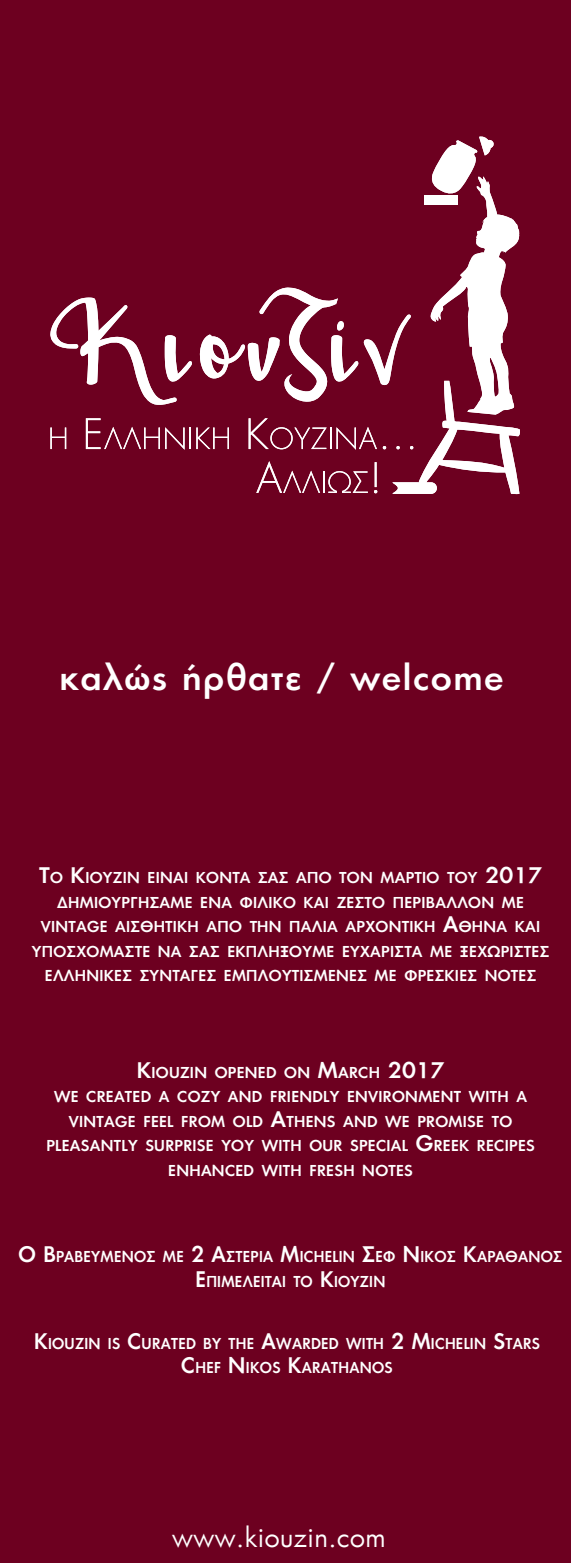
<style>
.page{position:relative;width:571px;height:1563px;background:#fff}
.page>*{position:absolute;margin:0;border:0;box-sizing:border-box;transform-origin:0 0}
.t1{font:500 33.25px "PF Futura Neu";letter-spacing:.055em;color:#fff}
.t2{font:26.07px "PF Futura Neu";letter-spacing:.02em;color:#fff}
.t3{font:500 14.7px/24.5px "PF Futura Neu";letter-spacing:.02em;color:#fff;text-align:center}
.t4{font:500 14.7px/24.5px "PF Futura Neu";letter-spacing:.02em;color:#fff;text-align:center;scale:.95 1}
.s1{font-size:21px}
</style>
<div class="page">
<div style="left:0;top:0;width:570px;height:1563px;background:#6d0020"></div>
<svg style="left:50px;top:136px;width:470px;height:358px"></svg>
<h1 class="t1" style="left:60px;top:656px;width:445px">καλώς ήρθατε / welcome</h1>
<p class="t3" style="left:32px;top:865px;width:518px"><span class="s1">Τ</span>Ο <span class="s1">Κ</span>ΙΟΥΖΙΝ ΕΙΝΑΙ ΚΟΝΤΑ ΣΑΣ ΑΠΟ ΤΟΝ ΜΑΡΤΙΟ ΤΟΥ <span class="s1">2017<br></span>ΔΗΜΙΟΥΡΓΗΣΑΜΕ ΕΝΑ ΦΙΛΙΚΟ ΚΑΙ ΖΕΣΤΟ ΠΕΡΙΒΑΛΛΟΝ ΜΕ VINTAGE ΑΙΣΘΗΤΙΚΗ ΑΠΟ ΤΗΝ ΠΑΛΙΑ ΑΡΧΟΝΤΙΚΗ <span class="s1">Α</span>ΘΗΝΑ ΚΑΙ ΥΠΟΣΧΟΜΑΣΤΕ ΝΑ ΣΑΣ ΕΚΠΛΗΞΟΥΜΕ ΕΥΧΑΡΙΣΤΑ ΜΕ ΞΕΧΩΡΙΣΤΕΣ ΕΛΛΗΝΙΚΕΣ ΣΥΝΤΑΓΕΣ ΕΜΠΛΟΥΤΙΣΜΕΝΕΣ ΜΕ ΦΡΕΣΚΙΕΣ ΝΟΤΕΣ</p>
<p class="t3" style="left:46px;top:1059px;width:490px"><span class="s1">K</span>IOUZIN OPENED ON <span class="s1">M</span>ARCH <span class="s1">2017<br></span>WE CREATED A COZY AND FRIENDLY ENVIRONMENT WITH A VINTAGE FEEL FROM OLD <span class="s1">A</span>THENS AND WE PROMISE TO PLEASANTLY SURPRISE YOY WITH OUR SPECIAL <span class="s1">G</span>REEK RECIPES ENHANCED WITH FRESH NOTES</p>
<p class="t4" style="left:19px;top:1244px;width:573px"><span class="s1">Ο Β</span>ΡΑΒΕΥΜΕΝΟΣ ΜΕ <span class="s1">2 Α</span>ΣΤΕΡΙΑ <span class="s1">Μ</span>ICHELIN <span class="s1">Σ</span>ΕΦ <span class="s1">Ν</span>ΙΚΟΣ <span class="s1">Κ</span>ΑΡΑΘΑΝΟΣ<br><span class="s1">Ε</span>ΠΙΜΕΛΕΙΤΑΙ ΤΟ <span class="s1">Κ</span>ΙΟΥΖΙΝ</p>
<p class="t4" style="left:34px;top:1330px;width:533px"><span class="s1">K</span>IOUZIN IS <span class="s1">C</span>URATED BY THE <span class="s1">A</span>WARDED WITH <span class="s1">2 M</span>ICHELIN <span class="s1">S</span>TARS<br><span class="s1">C</span>HEF <span class="s1">N</span>IKOS <span class="s1">K</span>ARATHANOS</p>
<h2 class="t2" style="left:172px;top:1520px;width:215px">www.kiouzin.com</h2>
</div>
